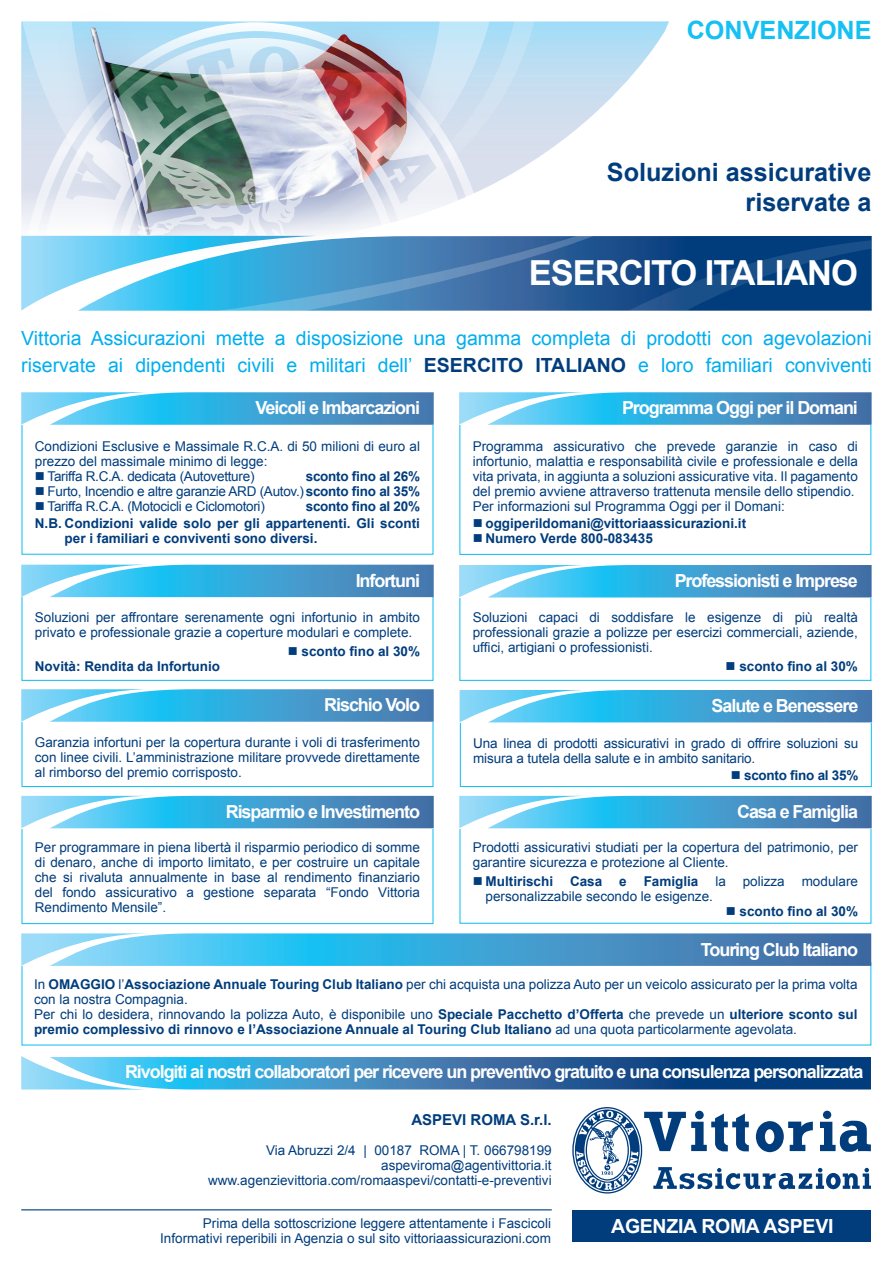
<style>
.page{position:relative;width:893px;height:1263px;background:#fff}
.page>*{position:absolute;margin:0;border:0;box-sizing:border-box;transform-origin:0 0}
.t1{font:700 34.5px "Arial";letter-spacing:-.03em;color:#fff}
.t2{font:700 25.2px/30.3px "Arial";color:#013d7d;text-align:right}
.t3{font:700 25.2px "Arial";color:#15c0f2}
.t4{font:19.5px/27px "Arial";color:#00aeef}
.t5{font:700 19.5px "Arial";letter-spacing:-.015em;color:#fff}
.t6{font:700 19.5px "Arial";color:#013d7d}
.t7{font:700 18px "Arial";letter-spacing:-.06em;color:#fff}
.t8{font:700 15px "Arial";color:#013d7d}
.t9{font:13.5px/15px "Arial";color:#013d7d}
.t10{font:700 13.5px/17.1px "Arial";color:#013d7d;text-align:right}
.t11{font:13.5px "Arial";letter-spacing:-.02em;color:#013d7d}
.t12{font:700 13.5px "Arial";letter-spacing:-.02em;color:#013d7d}
.s1{font-weight:700;color:#013d7d}
.s2{font-weight:700}
</style>
<div class="page">
<svg style="left:537px;top:21px;width:132px;height:137px"></svg>
<svg style="left:444px;top:21px;width:93px;height:163px;background:#cce1f2"></svg>
<div style="left:55px;top:6px;width:389px;height:280px;background:#8696bf;opacity:.75"></div>
<img style="left:21px;top:22px;width:472px;height:214px">
<svg style="left:594px;top:236px;width:278px;height:75px;background:#164b88"></svg>
<svg style="left:21px;top:236px;width:573px;height:75px;background:#59a4d0"></svg>
<svg style="left:628px;top:240px;width:244px;height:71px;background:#0a4381"></svg>
<div style="left:21px;top:423px;width:412px;height:132px;border:1px solid #15c0f2"></div>
<svg style="left:21px;top:392px;width:413px;height:33px;background:#51b0dc"></svg>
<div style="left:459px;top:423px;width:412px;height:132px;border:1px solid #15c0f2"></div>
<svg style="left:459px;top:392px;width:413px;height:33px;background:#55aeda"></svg>
<div style="left:21px;top:593px;width:412px;height:88px;border:1px solid #15c0f2"></div>
<svg style="left:21px;top:565px;width:413px;height:32px;background:#4eaedb"></svg>
<div style="left:459px;top:594px;width:412px;height:87px;border:1px solid #15c0f2"></div>
<svg style="left:459px;top:565px;width:413px;height:32px;background:#52acd9"></svg>
<svg style="left:21px;top:933px;width:850px;height:33px;background:#4fa9d7"></svg>
<div style="left:21px;top:824px;width:412px;height:100px;border:1px solid #15c0f2"></div>
<svg style="left:21px;top:796px;width:413px;height:32px;background:#52acd9"></svg>
<div style="left:459px;top:824px;width:412px;height:100px;border:1px solid #15c0f2"></div>
<svg style="left:459px;top:796px;width:413px;height:32px;background:#52acd9"></svg>
<div style="left:460px;top:720px;width:412px;height:67px;border:1px solid #15c0f2"></div>
<svg style="left:460px;top:690px;width:412px;height:32px;background:#4eaedb"></svg>
<div style="left:21px;top:719px;width:412px;height:68px;border:1px solid #15c0f2"></div>
<svg style="left:21px;top:689px;width:413px;height:33px;background:#51b0dc"></svg>
<svg style="left:21px;top:1056px;width:850px;height:33px;background:#3a83b6"></svg>
<hr style="left:21px;top:1209px;width:531px;height:1px;background:#013d7d">
<div style="left:573px;top:1210px;width:298px;height:31px;background:#013d7d"></div>
<svg style="left:572px;top:1107px;width:299px;height:86px"></svg>
<h2 class="t3" style="left:687px;top:14px;width:19px">CON</h2>
<h2 class="t3" style="left:743px;top:14px;width:130px">VENZION E</h2>
<h2 class="t2" style="left:607px;top:158px;width:266px">Soluzioni assicurative riservate a</h2>
<h1 class="t1" style="left:529px;top:249px;width:331px">Esercito Italiano</h1>
<h3 class="t4" style="left:21px;top:325px;width:852px">Vittoria Assicurazioni mette a disposizione una gamma completa di prodotti con agevolazioni riservate ai dipendenti civili e militari dell’ <span class="s1">ESERCITO</span></h3>
<h3 class="t6" style="left:535px;top:352px;width:13px">ITALIANO</h3>
<h3 class="t4" style="left:638px;top:352px;width:235px">e loro familiari conviventi</h3>
<h3 class="t7" style="left:256px;top:396px;width:166px">Veicoli e Imbarcazioni</h3>
<p class="t9" style="left:35px;top:439px;width:387px">Condizioni Esclusive e Massimale R.C.A. di 50 milioni di euro al prezzo del massimale minimo di legge:</p>
<p class="t11" style="left:35px;top:468px;width:221px">■ Tariffa R.C.A. dedicata (Autovetture)</p>
<p class="t12" style="left:306px;top:467px;width:116px">sconto fino al 26%</p>
<p class="t11" style="left:35px;top:483px;width:387px">■ Furto, Incendio e altre garanzie ARD (Autov.) <span class="s2">sconto fino al 35%</span></p>
<p class="t11" style="left:35px;top:498px;width:232px">■ Tariffa R.C.A. (Motocicli e Ciclomotori)</p>
<p class="t10" style="left:35px;top:498px;width:387px">sconto fino al 20%<br>N.B. Condizioni valide solo per gli appartenenti. Gli sconti</p>
<p class="t10" style="left:65px;top:530px;width:254px">per i familiari e conviventi sono diversi.</p>
<h3 class="t7" style="left:356px;top:568px;width:66px">Infortuni</h3>
<p class="t9" style="left:35px;top:609px;width:387px">Soluzioni per affrontare serenamente ogni infortunio in ambito privato e professionale grazie a coperture modulari e complete.</p>
<p class="t10" style="left:288px;top:643px;width:134px">■ sconto fino al 30%</p>
<p class="t10" style="left:35px;top:658px;width:187px">Novità: Rendita da Infortunio</p>
<h3 class="t7" style="left:324px;top:693px;width:97px">Rischio Volo</h3>
<p class="t9" style="left:35px;top:735px;width:387px;text-align:justify">Garanzia infortuni per la copertura durante i voli di trasferimento con linee civili. L’amministrazione militare provvede direttamente al rimborso del premio corrisposto.</p>
<h3 class="t7" style="left:226px;top:800px;width:196px">Risparmio e Investimento</h3>
<p class="t9" style="left:35px;top:839px;width:387px;text-align:justify">Per programmare in piena libertà il risparmio periodico di somme di denaro, anche di importo limitato, e per costruire un capitale che si rivaluta annualmente in base al rendimento finanziario del fondo assicurativo a gestione separata “Fondo Vittoria Rendimento Mensile”.</p>
<h3 class="t7" style="left:622px;top:396px;width:237px">Programma Oggi per il Domani</h3>
<p class="t9" style="left:473px;top:439px;width:387px">Programma assicurativo che prevede garanzie in caso di infortunio, malattia e responsabilità civile e professionale e della vita privata, in aggiunta a soluzioni assicurative vita. Il pagamento del premio avviene attraverso trattenuta mensile dello stipendio.<br>Per informazioni sul Programma Oggi per il Domani:</p>
<p class="t10" style="left:473px;top:515px;width:275px">■ oggiperildomani@vittoriaassicurazioni.it</p>
<p class="t10" style="left:473px;top:530px;width:182px">■ Numero Verde 800-083435</p>
<h3 class="t7" style="left:675px;top:569px;width:185px">Professionisti e Imprese</h3>
<p class="t9" style="left:473px;top:610px;width:387px;text-align:justify">Soluzioni capaci di soddisfare le esigenze di più realtà professionali grazie a polizze per esercizi commerciali, aziende, uffici, artigiani o professionisti.</p>
<p class="t10" style="left:725px;top:658px;width:134px">■ sconto fino al 30%</p>
<h3 class="t7" style="left:712px;top:694px;width:148px">Salute e Benessere</h3>
<p class="t9" style="left:473px;top:736px;width:387px">Una linea di prodotti assicurativi in grado di offrire soluzioni su misura a tutela della salute e in ambito sanitario.</p>
<p class="t12" style="left:731px;top:766px;width:129px">■ sconto fino al 35%</p>
<h3 class="t7" style="left:737px;top:800px;width:122px">Casa e Famiglia</h3>
<p class="t9" style="left:473px;top:839px;width:387px">Prodotti assicurativi studiati per la copertura del patrimonio, per garantire sicurezza e protezione al Cliente.</p>
<p class="t10" style="left:473px;top:873px;width:82px">■ Multirischi</p>
<p class="t10" style="left:570px;top:873px;width:34px">Casa</p>
<p class="t10" style="left:619px;top:873px;width:9px">e</p>
<p class="t10" style="left:644px;top:873px;width:56px">Famiglia</p>
<p class="t9" style="left:715px;top:874px;width:12px">la</p>
<p class="t9" style="left:743px;top:874px;width:44px">polizza</p>
<p class="t9" style="left:802px;top:874px;width:58px">modulare</p>
<p class="t9" style="left:486px;top:889px;width:229px">personalizzabile secondo le esigenze.</p>
<p class="t10" style="left:726px;top:903px;width:134px">■ sconto fino al 30%</p>
<h3 class="t7" style="left:701px;top:937px;width:159px">Touring Club Italiano</h3>
<p class="t9" style="left:34px;top:977px;width:825px">In <span class="s2">Omaggio</span> l’<span class="s2">Associazione Annuale Touring Club Italiano</span> per chi acquista una polizza Auto per un veicolo assicurato per la prima volta con la nostra Compagnia.<br>Per chi lo desidera, rinnovando la polizza Auto, è disponibile uno <span class="s2">Speciale Pacchetto d’Offerta</span> che prevede un <span class="s2">ulteriore sconto sul premio complessivo di rinnovo e l’Associazione Annuale al Touring Club Italiano</span> ad una quota particolarmente agevolata.</p>
<h3 class="t7" style="left:125px;top:1060px;width:740px">Rivolgiti ai nostri collaboratori per ricevere un preventivo gratuito e una consulenza personalizzata</h3>
<p class="t8" style="left:411px;top:1110px;width:32px">Aspev</p>
<p class="t8" style="left:462px;top:1110px;width:91px">i Roma S.r.l.</p>
<p class="t9" style="left:208px;top:1143px;width:345px;text-align:right">Via Abruzzi 2/4 | 00187 ROMA | T. 066798199 aspeviroma@agentivittoria.it www.agenzievittoria.com/romaaspevi/contatti-e-preventivi</p>
<p class="t9" style="left:160px;top:1215px;width:392px;text-align:right">Prima della sottoscrizione leggere attentamente i Fascicoli<br>Informativi reperibili in Agenzia o sul sito vittoriaassicurazioni.com</p>
<h3 class="t5" style="left:611px;top:1212px;width:193px">AGENZIA roma aspev</h3>
<h3 class="t5" style="left:828px;top:1212px;width:7px">i</h3>
</div>
